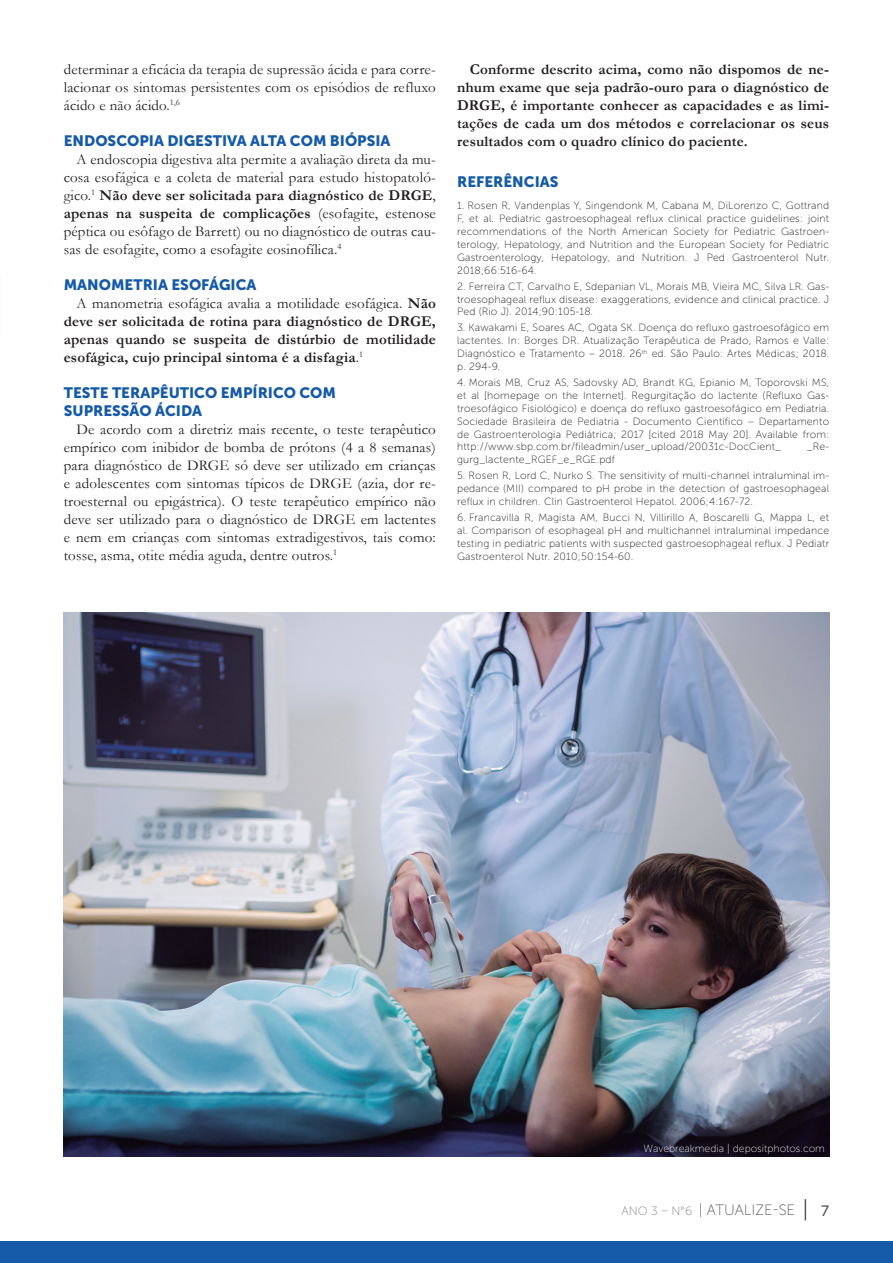
<style>
.page{position:relative;width:893px;height:1263px;background:#fff}
.page>*{position:absolute;margin:0;border:0;box-sizing:border-box;transform-origin:0 0}
.texto{font:15px/18px "Garamond";letter-spacing:.01em;color:#231f20;text-align:justify}
.texto-2{font:700 15px/18px "Garamond";letter-spacing:.01em;color:#231f20;text-align:justify}
.intertitulo{font:15px "Museo Sans 900";color:#155aa8}
.t1{font:15px "Museo Sans 100";color:#57585a}
.titulo_referencias{font:15px "Museo Sans 900";color:#155aa8}
.t2{font:15px "Museo Sans 500";color:#57585a}
.t3{font:10.5px/12.9px "Museo Sans 100";letter-spacing:.015em;color:#231f20;text-align:justify}
.t4{font:10.5px "Museo Sans 100";color:#e6e7e9}
.s1{font-weight:700}
.s2{font-weight:400}
.s3{font-size:12px;color:#808285}
</style>
<div class="page">
<svg style="left:805px;top:1199px;width:1px;height:21px"></svg>
<div style="left:0;top:1242px;width:893px;height:21px;background:#155aa8"></div>
<img style="left:64px;top:612px;width:765px;height:545px">
<p class="texto" style="left:64px;top:59px;width:374px">determinar a eficácia da terapia de supressão ácida e para corre&shy;lacionar os sintomas persistentes com os episódios de refluxo ácido e não ácido.<sup>1,6</sup></p>
<p class="intertitulo" style="left:64px;top:132px;width:328px">ENDOSCOPIA DIGESTIVA ALTA COM BIÓPSIA</p>
<p class="texto" style="left:64px;top:149px;width:374px;text-indent:13px">A endoscopia digestiva alta permite a avaliação direta da mu&shy;cosa esofágica e a coleta de material para estudo histopatoló&shy;gico.<sup>1</sup> <span class="s1">Não deve ser solicitada para diagnóstico de DRGE</span>, <span class="s1">apenas na suspeita de complicações</span> (esofagite, estenose péptica ou esôfago de Barrett) ou no diagnóstico de outras cau&shy;sas de esofagite, como a esofagite eosinofílica.<sup>4</sup></p>
<p class="intertitulo" style="left:64px;top:276px;width:194px">MANOMETRIA ESOFÁGICA</p>
<p class="texto-2" style="left:64px;top:294px;width:374px;text-indent:13px"><span class="s2">A manometria esofágica avalia a motilidade esofágica.</span> Não deve ser solicitada de rotina para diagnóstico de DRGE, apenas quando se suspeita de distúrbio de motilidade esofágica, cujo principal sintoma é a disfagia<span class="s2">.</span><sup>1</sup></p>
<p class="intertitulo" style="left:64px;top:384px;width:274px">TESTE TERAPÊUTICO EMPÍRICO COM</p>
<p class="intertitulo" style="left:64px;top:402px;width:140px">SUPRESSÃO ÁCIDA</p>
<p class="texto" style="left:64px;top:419px;width:374px;text-indent:13px">De acordo com a diretriz mais recente, o teste terapêutico empírico com inibidor de bomba de prótons (4 a 8 semanas) para diagnóstico de DRGE só deve ser utilizado em crianças e adolescentes com sintomas típicos de DRGE (azia, dor re&shy;troesternal ou epigástrica). O teste terapêutico empírico não deve ser utilizado para o diagnóstico de DRGE em lactentes e nem em crianças com sintomas extradigestivos, tais como: tosse, asma, otite média aguda, dentre outros.<sup>1</sup></p>
<p class="texto-2" style="left:457px;top:60px;width:374px;text-indent:13px">Conforme descrito acima, como não dispomos de ne&shy;nhum exame que seja padrão-ouro para o diagnóstico de DRGE, é importante conhecer as capacidades e as limi&shy;tações de cada um dos métodos e correlacionar os seus resultados com o quadro clínico do paciente.</p>
<p class="titulo_referencias" style="left:457px;top:173px;width:103px">REFERÊNCIAS</p>
<p class="t3" style="left:457px;top:199px;width:374px">1. Rosen R, Vandenplas Y, Singendonk M, Cabana M, DiLorenzo C, Gottrand F, et al. Pediatric gastroesophageal reflux clinical practice guidelines: joint recommendations of the North American Society for Pediatric Gastroen&shy;terology, Hepatology, and Nutrition and the European Society for Pediatric Gastroenterology, Hepatology, and Nutrition. J Ped Gastroenterol Nutr.<br>2018;66:516-64.</p>
<p class="t3" style="left:457px;top:280px;width:374px">2. Ferreira CT, Carvalho E, Sdepanian VL, Morais MB, Vieira MC, Silva LR. Gas&shy;troesophageal reflux disease: exaggerations, evidence and clinical practice. J Ped (Rio J). 2014;90:105-18.</p>
<p class="t3" style="left:457px;top:321px;width:374px">3. Kawakami E, Soares AC, Ogata SK. Doença do refluxo gastroesofágico em lactentes. In: Borges DR. Atualização Terapêutica de Prado, Ramos e Valle:<br>Diagnóstico e Tratamento – 2018. 26<sup>th</sup> ed. São Paulo: Artes Médicas; 2018. p. 294-9.</p>
<p class="t3" style="left:457px;top:376px;width:374px">4. Morais MB, Cruz AS, Sadovsky AD, Brandt KG, Epianio M, Toporovski MS, et al [homepage on the Internet]. Regurgitação do lactente (Refluxo Gas&shy;troesofágico Fisiológico) e doença do refluxo gastroesofágico em Pediatria.<br>Sociedade Brasileira de Pediatria - Documento Científico – Departamento de Gastroenterologia Pediátrica; 2017 [cited 2018 May 20]. Available from: http://www.sbp.com.br/fileadmin/user_upload/20031c-DocCient_</p>
<p class="t3" style="left:807px;top:440px;width:24px">_Re-</p>
<p class="t3" style="left:457px;top:453px;width:159px">gurg_lactente_RGEF_e_RGE.pdf</p>
<p class="t3" style="left:457px;top:469px;width:374px">5. Rosen R, Lord C, Nurko S. The sensitivity of multi-channel intraluminal im&shy;pedance (MII) compared to pH probe in the detection of gastroesophageal reflux in children. Clin Gastroenterol Hepatol. 2006;4:167-72.</p>
<p class="t3" style="left:457px;top:511px;width:374px">6. Francavilla R, Magista AM, Bucci N, Villirillo A, Boscarelli G, Mappa L, et al. Comparison of esophageal pH and multichannel intraluminal impedance testing in pediatric patients with suspected gastroesophageal reflux. J Pediatr Gastroenterol Nutr. 2010;50:154-60.</p>
<p class="t4" style="left:644px;top:1142px;width:183px">Wavebreakmedia | depositphotos.com</p>
<h1 class="t1" style="left:622px;top:1202px;width:175px"><span class="s3">ANO 3 – N°6</span> | ATUALIZE-SE</h1>
<h1 class="t2" style="left:821px;top:1202px;width:9px">7</h1>
</div>
